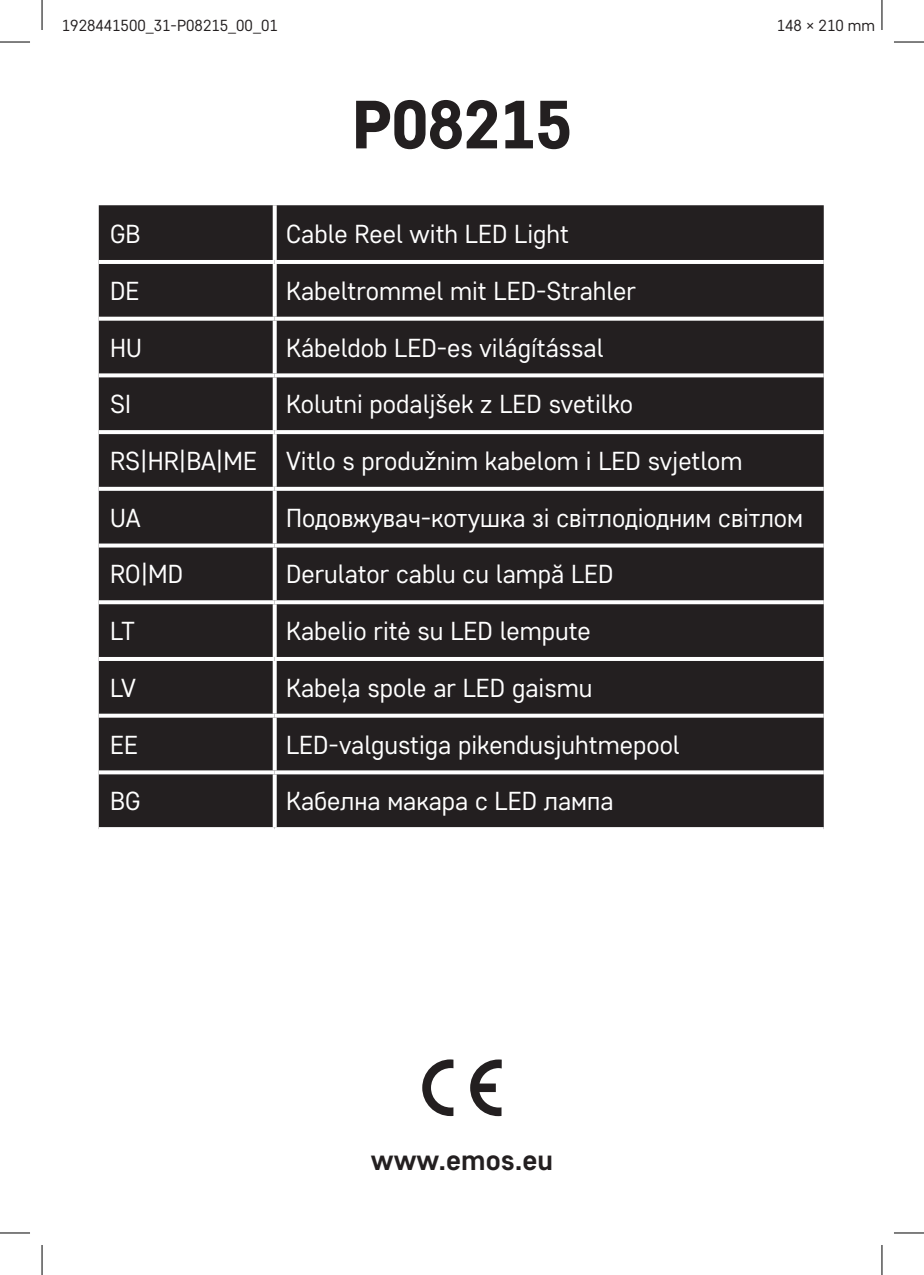
<style>
.page{position:relative;width:924px;height:1275px;background:#fff}
.page>*{position:absolute;margin:0;border:0;box-sizing:border-box;transform-origin:0 0}
.t1{font:800 68px "Core Sans D65";letter-spacing:-.02em;color:#231f20}
.t2{font:700 28.8px "Core Sans D55";color:#231f20}
.t3{font:26px/56.6px "Core Sans D35";color:#fff}
.t4{font:16px "Core Sans D35";color:#231f20}
</style>
<div class="page">
<div style="left:99px;top:205px;width:724px;height:622px;background:#231f20"></div>
<svg style="left:272px;top:205px;width:4px;height:55px"></svg>
<hr style="left:99px;top:260px;width:175px;height:4px;background:#fff">
<hr style="left:274px;top:260px;width:549px;height:4px;background:#fff">
<svg style="left:272px;top:264px;width:4px;height:53px"></svg>
<svg style="left:99px;top:317px;width:175px;height:4px"></svg>
<svg style="left:274px;top:317px;width:549px;height:4px"></svg>
<svg style="left:272px;top:321px;width:4px;height:52px"></svg>
<svg style="left:99px;top:373px;width:175px;height:4px"></svg>
<svg style="left:274px;top:373px;width:549px;height:4px"></svg>
<svg style="left:272px;top:377px;width:4px;height:53px"></svg>
<svg style="left:99px;top:430px;width:175px;height:4px"></svg>
<svg style="left:274px;top:430px;width:549px;height:4px"></svg>
<svg style="left:272px;top:434px;width:4px;height:53px"></svg>
<svg style="left:99px;top:487px;width:175px;height:4px"></svg>
<svg style="left:274px;top:487px;width:549px;height:4px"></svg>
<svg style="left:272px;top:491px;width:4px;height:52px"></svg>
<svg style="left:99px;top:543px;width:175px;height:4px"></svg>
<svg style="left:274px;top:543px;width:549px;height:4px"></svg>
<svg style="left:272px;top:547px;width:4px;height:53px"></svg>
<svg style="left:99px;top:600px;width:175px;height:4px"></svg>
<svg style="left:274px;top:600px;width:549px;height:4px"></svg>
<svg style="left:272px;top:604px;width:4px;height:53px"></svg>
<hr style="left:99px;top:657px;width:175px;height:4px;background:#fff">
<hr style="left:274px;top:657px;width:549px;height:4px;background:#fff">
<svg style="left:272px;top:661px;width:4px;height:52px"></svg>
<svg style="left:99px;top:713px;width:175px;height:4px"></svg>
<svg style="left:274px;top:713px;width:549px;height:4px"></svg>
<svg style="left:272px;top:717px;width:4px;height:53px"></svg>
<svg style="left:99px;top:770px;width:175px;height:4px"></svg>
<svg style="left:274px;top:770px;width:549px;height:4px"></svg>
<svg style="left:272px;top:774px;width:4px;height:53px"></svg>
<svg style="left:99px;top:827px;width:175px;height:1px"></svg>
<svg style="left:274px;top:827px;width:549px;height:2px"></svg>
<svg style="left:422px;top:1059px;width:79px;height:57px"></svg>
<hr style="left:0;top:42px;width:30px;height:1px;background:#000">
<hr style="left:893px;top:42px;width:30px;height:1px;background:#000">
<hr style="left:0;top:1232px;width:30px;height:1px;background:#000">
<hr style="left:893px;top:1232px;width:30px;height:1px;background:#000">
<hr style="left:42px;top:0;width:1px;height:30px;background:#000">
<hr style="left:42px;top:1245px;width:1px;height:30px;background:#000">
<hr style="left:881px;top:0;width:1px;height:30px;background:#000">
<hr style="left:881px;top:1245px;width:1px;height:30px;background:#000">
<p class="t4" style="left:62px;top:15px;width:217px">1928441500_31-P08215_00_01</p>
<p class="t4" style="left:776px;top:15px;width:100px">148 × 210 mm</p>
<h1 class="t1" style="left:351px;top:80px;width:222px">P08215</h1>
<p class="t3" style="left:110px;top:205px;width:32px">GB</p>
<p class="t3" style="left:286px;top:205px;width:284px">Cable Reel with LED Light</p>
<p class="t3" style="left:110px;top:262px;width:31px">DE</p>
<p class="t3" style="left:286px;top:262px;width:351px">Kabeltrommel mit LED-Strahler</p>
<p class="t3" style="left:110px;top:318px;width:33px">HU</p>
<p class="t3" style="left:286px;top:318px;width:319px">Kábeldob LED-es világítással</p>
<p class="t3" style="left:110px;top:375px;width:22px">SI</p>
<p class="t3" style="left:110px;top:375px;width:633px;text-indent:176px">Kolutni podaljšek z LED svetilko<br>RS|HR|BA|ME Vitlo s produžnim kabelom i LED svjetlom<br>UA</p>
<p class="t3" style="left:286px;top:488px;width:518px">Подовжувач-котушка зі світлодіодним світлом</p>
<p class="t3" style="left:110px;top:545px;width:74px">RO|MD</p>
<p class="t3" style="left:286px;top:545px;width:329px">Derulator cablu cu lampă LED</p>
<p class="t3" style="left:110px;top:602px;width:26px">LT</p>
<p class="t3" style="left:286px;top:602px;width:306px">Kabelio ritė su LED lempute</p>
<p class="t3" style="left:110px;top:658px;width:27px">LV</p>
<p class="t3" style="left:286px;top:658px;width:308px">Kabeļa spole ar LED gaismu</p>
<p class="t3" style="left:110px;top:715px;width:30px">EE</p>
<p class="t3" style="left:286px;top:715px;width:395px">LED-valgustiga pikendusjuhtmepool</p>
<p class="t3" style="left:110px;top:772px;width:32px">BG</p>
<p class="t3" style="left:286px;top:772px;width:329px">Кабелна макара с LED лампа</p>
<p class="t2" style="left:371px;top:1141px;width:184px">www.emos.eu</p>
</div>
